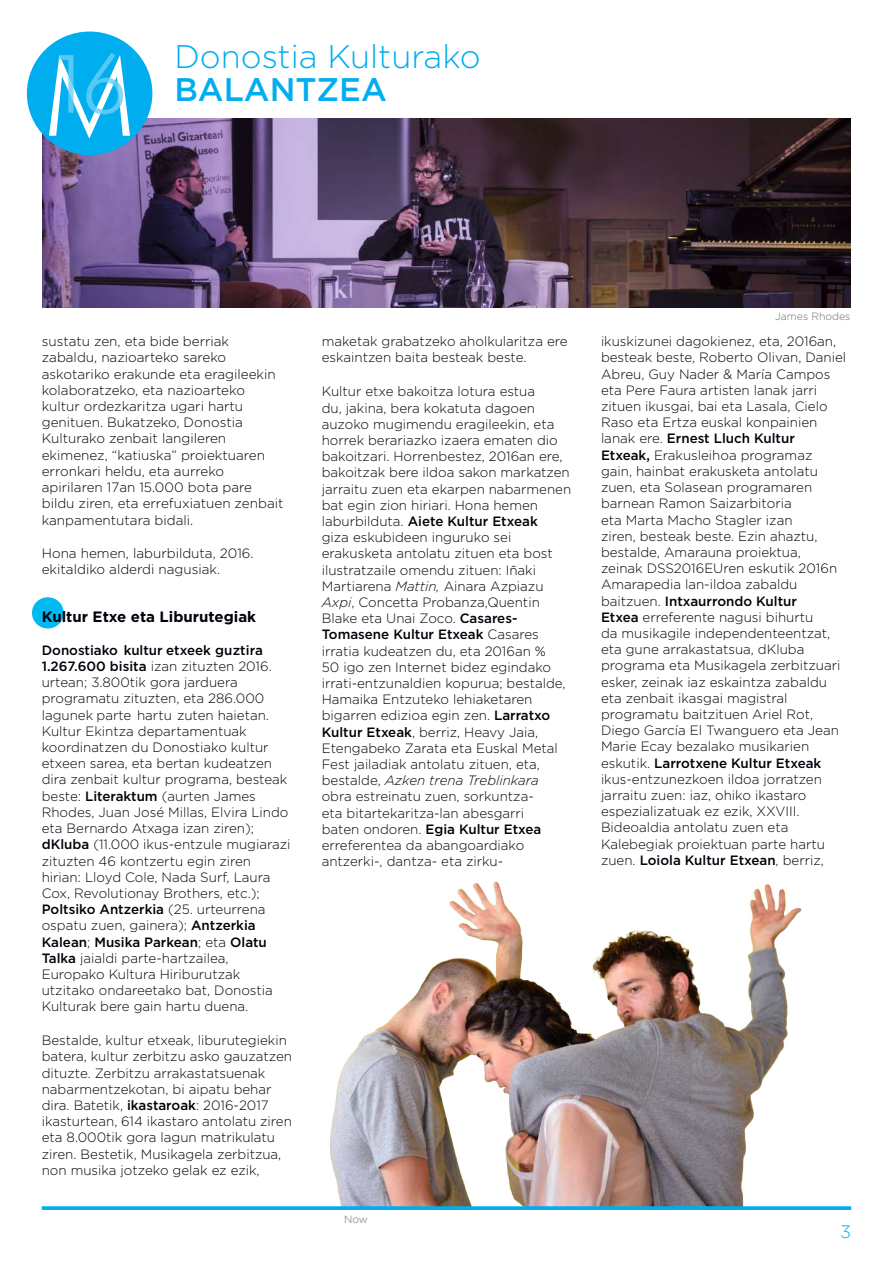
<style>
.page{position:relative;width:893px;height:1263px;background:#fff}
.page>*{position:absolute;margin:0;border:0;box-sizing:border-box;transform-origin:0 0}
.t1{font:300 32.7px "Gotham";color:#00aeef}
.t2{font:500 32.7px "Gotham";color:#00aeef}
.t3{font:300 18px "Gotham";color:#00aeef}
.t4{font:700 15px "Gotham";color:#00000a}
.t5{font:300 13.5px/16.2px "Gotham";color:#00000a}
.t6{font:300 10.5px "Gotham";color:#6c6d70}
.s1{font-weight:500}
.s2{font-style:italic}
</style>
<div class="page">
<img style="left:329px;top:881px;width:473px;height:325px">
<svg style="left:42px;top:1206px;width:809px;height:4px;background:#10b0eb"></svg>
<img style="left:42px;top:119px;width:809px;height:188px">
<div style="left:32px;top:597px;width:32px;height:31px;background:#00baf1;border-radius:50%"></div>
<div style="left:27px;top:32px;width:125px;height:123px;background:#00aeef;border-radius:50%"></div>
<svg style="left:49px;top:53px;width:81px;height:86px"></svg>
<h1 class="t1" style="left:174px;top:36px;width:308px">Donostia Kulturako</h1>
<h1 class="t2" style="left:174px;top:68px;width:214px">BALANTZEA</h1>
<p class="t5" style="left:42px;top:333px;width:243px">sustatu zen, eta bide berriak zabaldu, nazioarteko sareko askotariko erakunde eta eragileekin kolaboratzeko, eta nazioarteko kultur ordezkaritza ugari hartu genituen. Bukatzeko, Donostia<br>Kulturako zenbait langileren ekimenez, “katiuska” proiektuaren erronkari heldu, eta aurreko apirilaren 17an 15.000 bota pare bildu ziren, eta errefuxiatuen zenbait kanpamentutara bidali.</p>
<p class="t5" style="left:42px;top:544px;width:213px">Hona hemen, laburbilduta, 2016. ekitaldiko alderdi nagusiak.</p>
<p class="t4" style="left:42px;top:607px;width:216px">Kultur Etxe eta Liburutegiak</p>
<p class="t5" style="left:42px;top:642px;width:250px"><span class="s1">Donostiako kultur etxeek guztira 1.267.600 bisita</span> izan zituzten 2016. urtean; 3.800tik gora jarduera programatu zituzten, eta 286.000 lagunek parte hartu zuten haietan.<br>Kultur Ekintza departamentuak koordinatzen du Donostiako kultur etxeen sarea, eta bertan kudeatzen dira zenbait kultur programa, besteak beste: <span class="s1">Literaktum</span> (aurten James Rhodes, Juan José Millas, Elvira Lindo eta Bernardo Atxaga izan ziren); <span class="s1">dKluba</span> (11.000 ikus-entzule mugiarazi zituzten 46 kontzertu egin ziren hirian: Lloyd Cole, Nada Surf, Laura Cox, Revolutionay Brothers, etc.); <span class="s1">Poltsiko Antzerkia</span> (25. urteurrena ospatu zuen, gainera); <span class="s1">Antzerkia Kalean</span>; <span class="s1">Musika Parkean</span>; eta <span class="s1">Olatu Talka</span> jaialdi parte-hartzailea, Europako Kultura Hiriburutzak utzitako ondareetako bat, Donostia Kulturak bere gain hartu duena.</p>
<p class="t5" style="left:42px;top:1032px;width:252px">Bestalde, kultur etxeak, liburutegiekin batera, kultur zerbitzu asko gauzatzen dituzte. Zerbitzu arrakastatsuenak nabarmentzekotan, bi aipatu behar dira. Batetik, <span class="s1">ikastaroak</span>: 2016-2017 ikasturtean, 614 ikastaro antolatu ziren eta 8.000tik gora lagun matrikulatu ziren. Bestetik, Musikagela zerbitzua, non musika jotzeko gelak ez ezik,</p>
<p class="t5" style="left:322px;top:333px;width:247px">maketak grabatzeko aholkularitza ere eskaintzen baita besteak beste.</p>
<p class="t5" style="left:322px;top:383px;width:251px">Kultur etxe bakoitza lotura estua<br>du, jakina, bera kokatuta dagoen auzoko mugimendu eragileekin, eta horrek berariazko izaera ematen dio bakoitzari. Horrenbestez, 2016an ere, bakoitzak bere ildoa sakon markatzen jarraitu zuen eta ekarpen nabarmenen bat egin zion hiriari. Hona hemen laburbilduta. <span class="s1">Aiete Kultur Etxeak<br></span>giza eskubideen inguruko sei erakusketa antolatu zituen eta bost ilustratzaile omendu zituen: Iñaki Martiarena <span class="s2">Mattin,</span> Ainara Azpiazu <span class="s2">Axpi</span>, Concetta Probanza,Quentin Blake eta Unai Zoco. <span class="s1">Casares-Tomasene Kultur Etxeak</span> Casares irratia kudeatzen du, eta 2016an %<br>50 igo zen Internet bidez egindako irrati-entzunaldien kopurua; bestalde, Hamaika Entzuteko lehiaketaren bigarren edizioa egin zen. <span class="s1">Larratxo Kultur Etxeak</span>, berriz, Heavy Jaia, Etengabeko Zarata eta Euskal Metal Fest jailadiak antolatu zituen, eta, bestalde, <span class="s2">Azken trena Treblinkara </span>obra estreinatu zuen, sorkuntza-<br>eta bitartekaritza-lan abesgarri<br>baten ondoren. <span class="s1">Egia Kultur Etxea </span>erreferentea da abangoardiako antzerki-, dantza- eta zirku-</p>
<p class="t6" style="left:344px;top:1213px;width:25px">Now</p>
<p class="t6" style="left:775px;top:310px;width:77px">James Rhodes</p>
<p class="t5" style="left:601px;top:333px;width:247px">ikuskizunei dagokienez, eta, 2016an, besteak beste, Roberto Olivan, Daniel Abreu, Guy Nader &amp; María Campos eta Pere Faura artisten lanak jarri zituen ikusgai, bai eta Lasala, Cielo Raso eta Ertza euskal konpainien lanak ere. <span class="s1">Ernest Lluch Kultur Etxeak,</span> Erakusleihoa programaz gain, hainbat erakusketa antolatu zuen, eta Solasean programaren barnean Ramon Saizarbitoria<br>eta Marta Macho Stagler izan<br>ziren, besteak beste. Ezin ahaztu, bestalde, Amarauna proiektua,<br>zeinak DSS2016EUren eskutik 2016n Amarapedia lan-ildoa zabaldu baitzuen. <span class="s1">Intxaurrondo Kultur<br>Etxea</span> erreferente nagusi bihurtu<br>da musikagile independenteentzat, eta gune arrakastatsua, dKluba programa eta Musikagela zerbitzuari esker, zeinak iaz eskaintza zabaldu eta zenbait ikasgai magistral programatu baitzituen Ariel Rot, Diego García El Twanguero eta Jean Marie Ecay bezalako musikarien eskutik. <span class="s1">Larrotxene Kultur Etxeak </span>ikus-entzunezkoen ildoa jorratzen jarraitu zuen: iaz, ohiko ikastaro espezializatuak ez ezik, XXVIII.<br>Bideoaldia antolatu zuen eta Kalebegiak proiektuan parte hartu zuen. <span class="s1">Loiola Kultur Etxean</span>, berriz,</p>
<h2 class="t3" style="left:840px;top:1220px;width:12px">3</h2>
</div>
